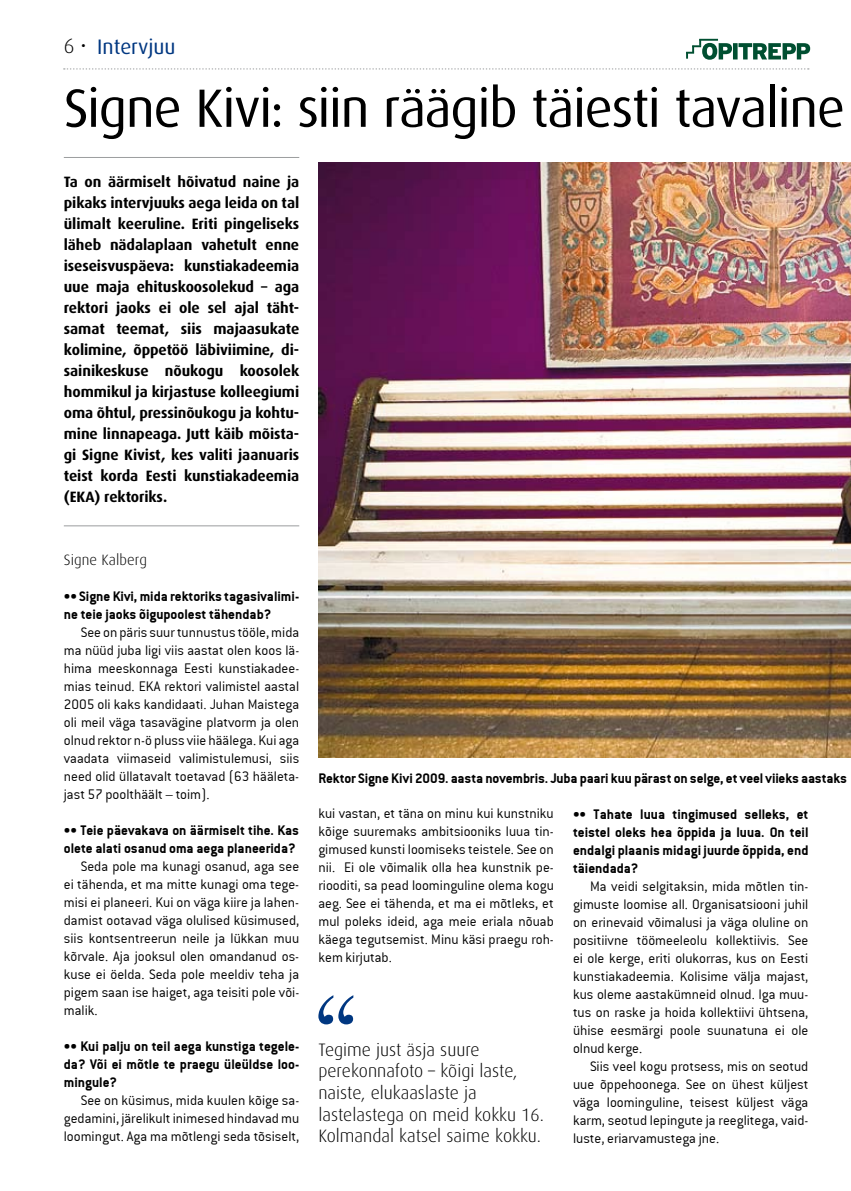
<style>
.page{position:relative;width:851px;height:1191px;background:#fff}
.page>*{position:absolute;margin:0;border:0;box-sizing:border-box;transform-origin:0 0}
.t1{font:54px "Dax";letter-spacing:-.025em;color:#000}
.t2{font:21px "Dax";color:#003781}
.t3{font:300 18px/21.6px "Dax";color:#000}
.t4{font:15px/18px "Conduit ITCTT Light";color:#000;text-align:justify}
.t5{font:700 15px/21px "Dax";letter-spacing:-.005em;color:#000;text-align:justify}
.t6{font:15px/18px "Conduit ITCTT Bold";color:#000}
.t7{font:300 15px "Dax";letter-spacing:.005em;color:#000}
.s1{font-weight:300;color:#000}
</style>
<div class="page">
<svg style="left:64px;top:68px;width:744px;height:2px"></svg>
<svg style="left:686px;top:39px;width:124px;height:21px"></svg>
<img style="left:318px;top:162px;width:532px;height:595px">
<hr style="left:64px;top:157px;width:235px;height:1px;background:#9b9d9e">
<hr style="left:64px;top:525px;width:235px;height:1px;background:#9b9d9e">
<svg style="left:318px;top:995px;width:35px;height:29px"></svg>
<h2 class="t2" style="left:64px;top:35px;width:113px"><span class="s1">6 •</span> Intervjuu</h2>
<h1 class="t1" style="left:64px;top:78px;width:782px">Signe Kivi: siin räägib täiesti tavaline</h1>
<p class="t5" style="left:64px;top:171px;width:237px">Ta on äärmiselt hõivatud naine ja pikaks intervjuuks aega leida on tal ülimalt keeruline. Eriti pingeliseks läheb nädalaplaan vahetult enne iseseisvuspäeva: kunstiakadeemia uue maja ehituskoosolekud – aga rektori jaoks ei ole sel ajal täht&shy;samat teemat, siis majaasukate kolimine, õppetöö läbiviimine, di&shy;sainikeskuse nõukogu koosolek hommikul ja kirjastuse kolleegiumi oma õhtul, pressinõukogu ja kohtu&shy;mine linnapeaga. Jutt käib mõista&shy;gi Signe Kivist, kes valiti jaanuaris teist korda Eesti kunstiakadeemia (EKA) rektoriks.</p>
<p class="t7" style="left:64px;top:551px;width:85px">Signe Kalberg</p>
<p class="t6" style="left:64px;top:587px;width:237px">•• Signe Kivi, mida rektoriks tagasivalimi&shy;ne teie jaoks õigupoolest tähendab?</p>
<p class="t4" style="left:64px;top:623px;width:237px;text-indent:17px">See on päris suur tunnustus tööle, mida ma nüüd juba ligi viis aastat olen koos lä&shy;hima meeskonnaga Eesti kunstiakadee&shy;mias teinud. EKA rektori valimistel aastal 2005 oli kaks kandidaati. Juhan Maistega oli meil väga tasavägine platvorm ja olen olnud rektor n-ö pluss viie häälega. Kui aga vaadata viimaseid valimistulemusi, siis need olid üllatavalt toetavad (63 hääleta&shy;jast 57 poolthäält – toim).</p>
<p class="t6" style="left:64px;top:821px;width:237px">•• Teie päevakava on äärmiselt tihe. Kas olete alati osanud oma aega planeerida?</p>
<p class="t4" style="left:64px;top:857px;width:237px;text-indent:17px">Seda pole ma kunagi osanud, aga see ei tähenda, et ma mitte kunagi oma tege&shy;misi ei planeeri. Kui on väga kiire ja lahen&shy;damist ootavad väga olulised küsimused, siis kontsentreerun neile ja lükkan muu kõrvale. Aja jooksul olen omandanud os&shy;kuse ei öelda. Seda pole meeldiv teha ja pigem saan ise haiget, aga teisiti pole või&shy;malik.</p>
<p class="t6" style="left:64px;top:1037px;width:237px;text-align:justify">•• Kui palju on teil aega kunstiga tegele&shy;da? Või ei mõtle te praegu üleüldse loo&shy;mingule?</p>
<p class="t4" style="left:64px;top:1091px;width:237px;text-indent:17px">See on küsimus, mida kuulen kõige sa&shy;gedamini, järelikult inimesed hindavad mu loomingut. Aga ma mõtlengi seda tõsiselt,</p>
<p class="t6" style="left:318px;top:769px;width:530px">Rektor Signe Kivi 2009. aasta novembris. Juba paari kuu pärast on selge, et veel viieks aastaks</p>
<p class="t4" style="left:318px;top:804px;width:237px">kui vastan, et täna on minu kui kunstniku kõige suuremaks ambitsiooniks luua tin&shy;gimused kunsti loomiseks teistele. See on nii. Ei ole võimalik olla hea kunstnik pe&shy;riooditi, sa pead loominguline olema kogu aeg. See ei tähenda, et ma ei mõtleks, et mul poleks ideid, aga meie eriala nõuab käega tegutsemist. Minu käsi praegu roh&shy;kem kirjutab.</p>
<p class="t6" style="left:573px;top:805px;width:237px;text-align:justify">•• Tahate luua tingimused selleks, et teistel oleks hea õppida ja luua. On teil endalgi plaanis midagi juurde õppida, end täiendada?</p>
<p class="t4" style="left:573px;top:877px;width:237px;text-indent:17px">Ma veidi selgitaksin, mida mõtlen tin&shy;gimuste loomise all. Organisatsiooni juhil on erinevaid võimalusi ja väga oluline on positiivne töömeeleolu kollektiivis. See ei ole kerge, eriti olukorras, kus on Eesti kunstiakadeemia. Kolisime välja majast, kus oleme aastakümneid olnud. Iga muu&shy;tus on raske ja hoida kollektiivi ühtsena, ühise eesmärgi poole suunatuna ei ole olnud kerge.</p>
<p class="t4" style="left:573px;top:1057px;width:237px;text-indent:17px">Siis veel kogu protsess, mis on seotud uue õppehoonega. See on ühest küljest väga loominguline, teisest küljest väga karm, seotud lepingute ja reeglitega, vaid&shy;luste, eriarvamustega jne.</p>
<p class="t3" style="left:318px;top:1038px;width:227px">Tegime just äsja suure perekonnafoto – kõigi laste, naiste, elukaaslaste ja lastelastega on meid kokku 16.<br>Kolmandal katsel saime kokku.</p>
</div>
